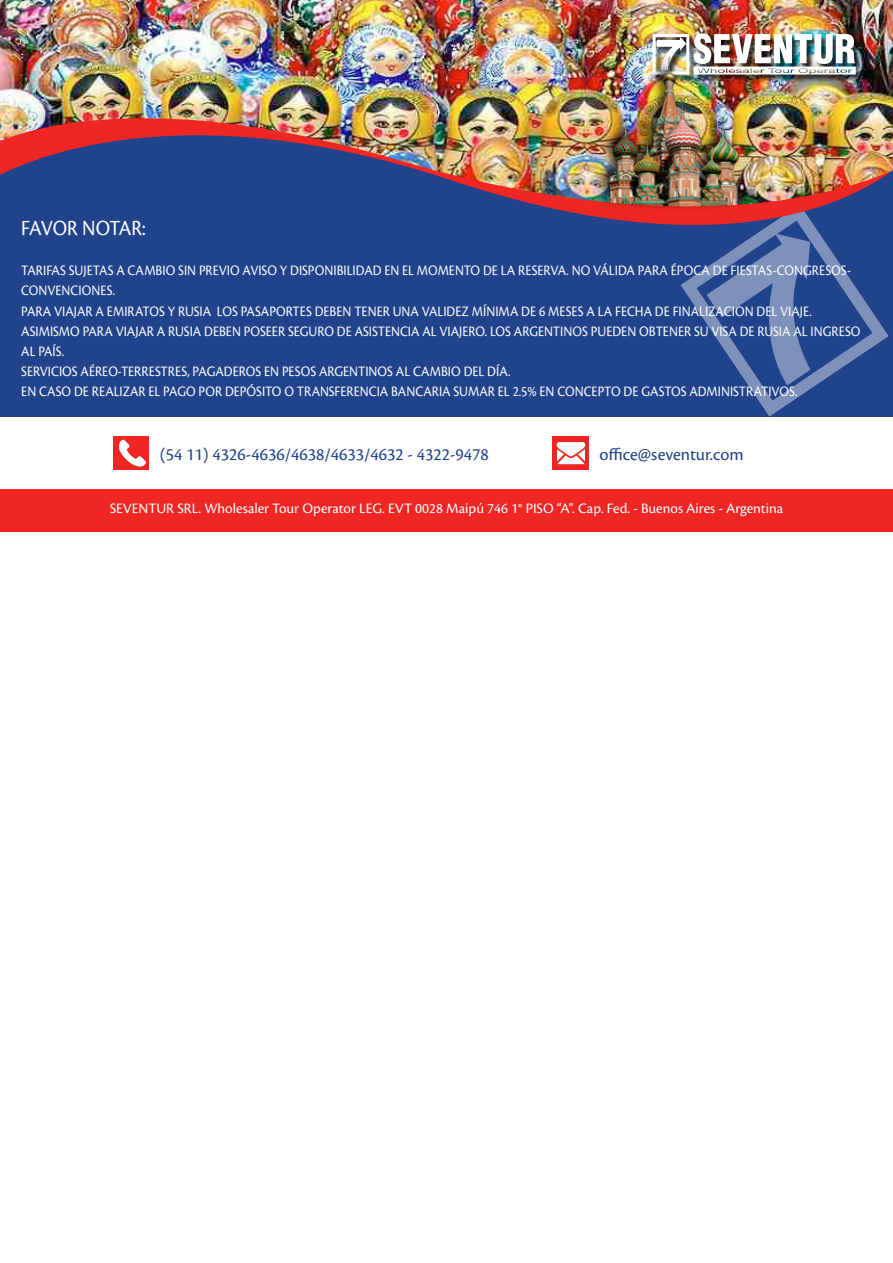
<style>
.page{position:relative;width:893px;height:1263px;background:#fff}
.page>*{position:absolute;margin:0;border:0;box-sizing:border-box;transform-origin:0 0}
.t1{font:22.5px "Cronos Pro";letter-spacing:-.02em;color:#fff;scale:.9 1}
.t2{font:18px "Cronos Pro";color:#20438b}
.t3{font:15px/20.1px "Cronos Pro";color:#fff;scale:.9 1}
.t4{font:15px "Cronos Pro";color:#fff}
</style>
<div class="page">
<div style="left:0;top:61px;width:893px;height:355px;background:#20438b"></div>
<svg style="left:680px;top:296px;width:209px;height:121px"></svg>
<div style="left:0;top:490px;width:893px;height:42px;background:#ef2623"></div>
<div style="left:553px;top:436px;width:36px;height:34px;background:#ef2623"></div>
<svg style="left:557px;top:442px;width:28px;height:22px"></svg>
<div style="left:114px;top:436px;width:35px;height:34px;background:#ef2623"></div>
<svg style="left:118px;top:439px;width:28px;height:28px"></svg>
<svg style="left:555px;top:209px;width:307px;height:87px"></svg>
<img style="left:0;top:0;width:893px;height:209px">
<div style="left:653px;top:34px;width:211px;height:49px;background:#000;opacity:.77"></div>
<div style="left:653px;top:34px;width:36px;height:41px;border:3px solid #fff"></div>
<svg style="left:657px;top:37px;width:29px;height:10px"></svg>
<img style="left:694px;top:33px;width:162px;height:42px">
<div style="left:595px;top:47px;width:151px;height:163px;background:#000;opacity:.69"></div>
<img style="left:532px;top:54px;width:212px;height:154px">
<h1 class="t1" style="left:21px;top:215px;width:140px">FAVOR NOTAR:</h1>
<p class="t3" style="left:21px;top:261px;width:934px">TARIFAS SUJETAS A CAMBIO SIN PREVIO AVISO Y DISPONIBILIDAD EN EL MOMENTO DE LA RESERVA. NO VÁLIDA PARA ÉPOCA DE FIESTAS-CONGRESOS-CONVENCIONES.<br>PARA VIAJAR A EMIRATOS Y RUSIA LOS PASAPORTES DEBEN TENER UNA VALIDEZ MÍNIMA DE 6 MESES A LA FECHA DE FINALIZACION DEL VIAJE.<br>ASIMISMO PARA VIAJAR A RUSIA DEBEN POSEER SEGURO DE ASISTENCIA AL VIAJERO. LOS ARGENTINOS PUEDEN OBTENER SU VISA DE RUSIA AL INGRESO AL PAÍS.<br>SERVICIOS AÉREO-TERRESTRES, PAGADEROS EN PESOS ARGENTINOS AL CAMBIO DEL DÍA.<br>EN CASO DE REALIZAR EL PAGO POR DEPÓSITO O TRANSFERENCIA BANCARIA SUMAR EL 2.5% EN CONCEPTO DE GASTOS ADMINISTRATIVOS.</p>
<p class="t2" style="left:160px;top:444px;width:331px">(54 11) 4326-4636/4638/4633/4632 - 4322-9478</p>
<p class="t2" style="left:600px;top:444px;width:146px">office@seventur.com</p>
<p class="t4" style="left:110px;top:500px;width:675px">SEVENTUR SRL. Wholesaler Tour Operator LEG. EVT 0028 Maipú 746 1° PISO “A”. Cap. Fed. - Buenos Aires - Argentina</p>
</div>
